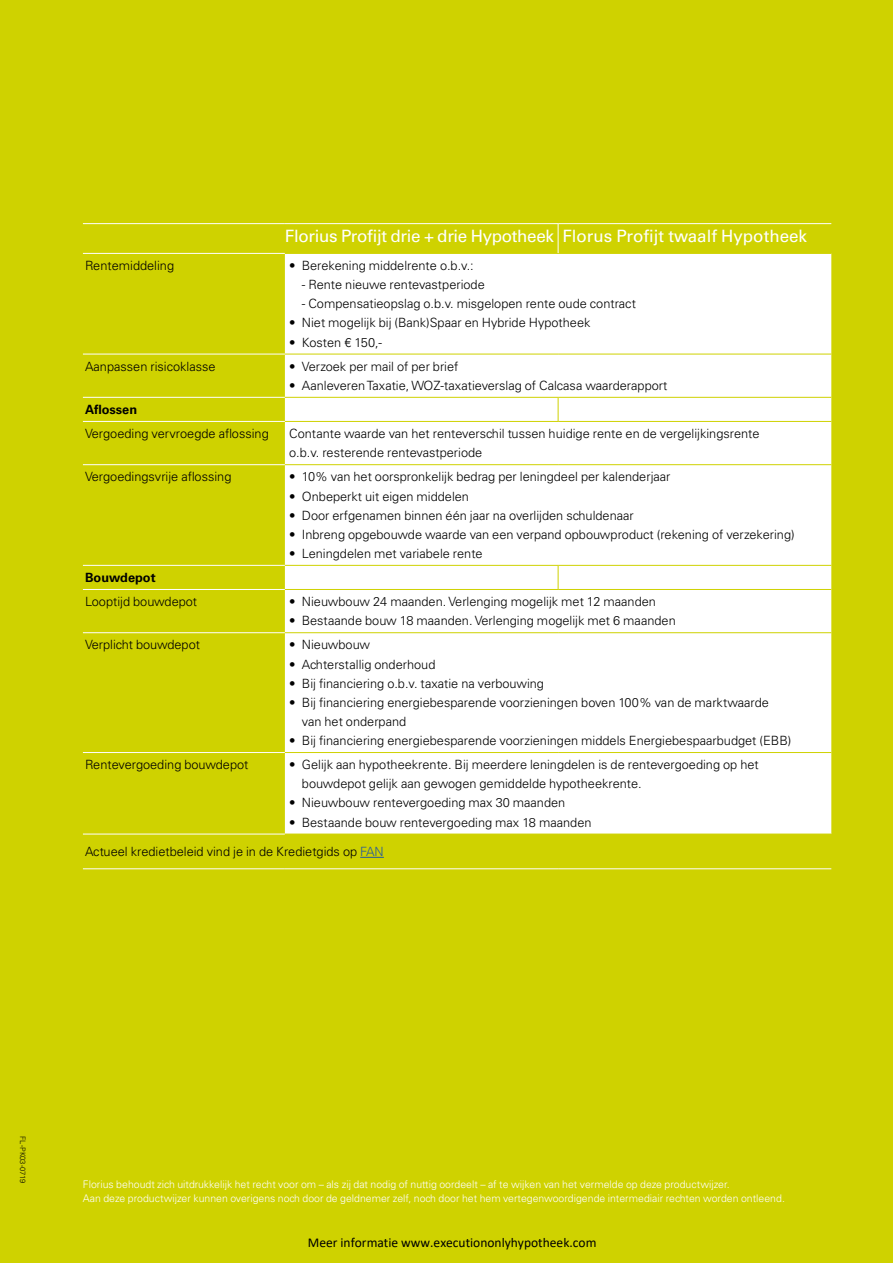
<style>
.page{position:relative;width:893px;height:1263px;background:#cfd200}
.page>*{position:absolute;margin:0;border:0;box-sizing:border-box;transform-origin:0 0}
.t1{font:16.95px "Univers LT Std";letter-spacing:-.02em;color:#fff}
.t2{font:13.5px "Calibri";color:#000}
.t3{font:300 12.75px/19.2px "Univers LT Std";color:#000}
.t4{font:700 12.75px "Univers LT Std";color:#000}
.t5{font:300 10.5px/13.5px "Univers LT Std";color:#fff}
.t6{font:300 7.5px "Univers LT Std";letter-spacing:.01em;color:#000}
.s1{color:#275b9b}
</style>
<div class="page">
<div style="left:285px;top:254px;width:546px;height:580px;background:#fff"></div>
<hr style="left:83px;top:253px;width:202px;height:1px;background:#fff">
<hr style="left:83px;top:354px;width:202px;height:1px;background:#fff">
<hr style="left:83px;top:397px;width:202px;height:1px;background:#fff">
<hr style="left:83px;top:421px;width:202px;height:1px;background:#fff">
<hr style="left:83px;top:464px;width:202px;height:1px;background:#fff">
<hr style="left:83px;top:565px;width:202px;height:1px;background:#fff">
<hr style="left:83px;top:589px;width:202px;height:1px;background:#fff">
<hr style="left:83px;top:632px;width:202px;height:1px;background:#fff">
<hr style="left:83px;top:752px;width:202px;height:1px;background:#fff">
<hr style="left:83px;top:834px;width:202px;height:1px;background:#fff">
<hr style="left:83px;top:868px;width:202px;height:1px;background:#fff">
<hr style="left:285px;top:868px;width:273px;height:1px;background:#fff">
<hr style="left:558px;top:868px;width:273px;height:1px;background:#fff">
<hr style="left:285px;top:354px;width:273px;height:1px;background:#cfd200">
<hr style="left:558px;top:354px;width:273px;height:1px;background:#cfd200">
<hr style="left:285px;top:397px;width:273px;height:1px;background:#cfd200">
<hr style="left:285px;top:421px;width:273px;height:1px;background:#cfd200">
<hr style="left:285px;top:464px;width:273px;height:1px;background:#cfd200">
<hr style="left:558px;top:464px;width:273px;height:1px;background:#cfd200">
<hr style="left:285px;top:565px;width:273px;height:1px;background:#cfd200">
<hr style="left:285px;top:589px;width:273px;height:1px;background:#cfd200">
<hr style="left:285px;top:632px;width:273px;height:1px;background:#cfd200">
<hr style="left:558px;top:632px;width:273px;height:1px;background:#cfd200">
<hr style="left:285px;top:752px;width:273px;height:1px;background:#cfd200">
<hr style="left:558px;top:752px;width:273px;height:1px;background:#cfd200">
<hr style="left:558px;top:397px;width:273px;height:1px;background:#cfd200">
<hr style="left:558px;top:421px;width:273px;height:1px;background:#cfd200">
<hr style="left:558px;top:565px;width:273px;height:1px;background:#cfd200">
<hr style="left:558px;top:589px;width:273px;height:1px;background:#cfd200">
<svg style="left:558px;top:398px;width:1px;height:23px"></svg>
<svg style="left:558px;top:566px;width:1px;height:23px"></svg>
<hr style="left:83px;top:223px;width:202px;height:1px;background:#fff">
<hr style="left:285px;top:223px;width:273px;height:1px;background:#fff">
<hr style="left:558px;top:223px;width:273px;height:1px;background:#fff">
<svg style="left:558px;top:224px;width:1px;height:29px"></svg>
<svg style="left:360px;top:857px;width:24px;height:1px"></svg>
<h1 class="t1" style="left:285px;top:226px;width:524px">Florius Profijt drie + drie Hypotheek Florus Profijt twaalf Hypotheek</h1>
<p class="t3" style="left:85px;top:256px;width:91px">Rentemiddeling</p>
<p class="t3" style="left:289px;top:256px;width:186px">• Berekening middelrente o.b.v.:</p>
<p class="t3" style="left:302px;top:275px;width:184px">- Rente nieuwe rentevastperiode</p>
<p class="t3" style="left:302px;top:294px;width:335px">- Compensatieopslag o.b.v. misgelopen rente oude contract</p>
<p class="t3" style="left:289px;top:313px;width:303px">• Niet mogelijk bij (Bank)Spaar en Hybride Hypotheek</p>
<p class="t3" style="left:289px;top:332px;width:95px">• Kosten € 150,-</p>
<p class="t3" style="left:85px;top:357px;width:132px">Aanpassen risicoklasse</p>
<p class="t3" style="left:289px;top:357px;width:171px">• Verzoek per mail of per brief</p>
<p class="t3" style="left:289px;top:376px;width:380px">• Aanleveren Taxatie, WOZ-taxatieverslag of Calcasa waarderapport</p>
<p class="t4" style="left:85px;top:402px;width:54px">Aflossen</p>
<p class="t3" style="left:85px;top:424px;width:185px">Vergoeding vervroegde aflossing</p>
<p class="t3" style="left:289px;top:424px;width:472px">Contante waarde van het renteverschil tussen huidige rente en de vergelijkingsrente o.b.v. resterende rentevastperiode</p>
<p class="t3" style="left:85px;top:467px;width:148px">Vergoedingsvrije aflossing</p>
<p class="t3" style="left:289px;top:467px;width:383px">• 10% van het oorspronkelijk bedrag per leningdeel per kalenderjaar</p>
<p class="t3" style="left:289px;top:486px;width:181px">• Onbeperkt uit eigen middelen</p>
<p class="t3" style="left:289px;top:505px;width:346px">• Door erfgenamen binnen één jaar na overlijden schuldenaar</p>
<p class="t3" style="left:289px;top:525px;width:507px">• Inbreng opgebouwde waarde van een verpand opbouwproduct (rekening of verzekering)</p>
<p class="t3" style="left:289px;top:544px;width:195px">• Leningdelen met variabele rente</p>
<p class="t4" style="left:85px;top:570px;width:72px">Bouwdepot</p>
<p class="t3" style="left:85px;top:592px;width:114px">Looptijd bouwdepot</p>
<p class="t3" style="left:289px;top:592px;width:368px">• Nieuwbouw 24 maanden. Verlenging mogelijk met 12 maanden</p>
<p class="t3" style="left:289px;top:611px;width:388px">• Bestaande bouw 18 maanden. Verlenging mogelijk met 6 maanden</p>
<p class="t3" style="left:85px;top:635px;width:117px">Verplicht bouwdepot</p>
<p class="t3" style="left:289px;top:635px;width:82px">• Nieuwbouw</p>
<p class="t3" style="left:289px;top:654px;width:148px">• Achterstallig onderhoud</p>
<p class="t3" style="left:289px;top:673px;width:256px">• Bij financiering o.b.v. taxatie na verbouwing</p>
<p class="t3" style="left:302px;top:693px;width:469px;text-indent:-13px">• Bij financiering energiebesparende voorzieningen boven 100% van de marktwaarde van het onderpand</p>
<p class="t3" style="left:289px;top:731px;width:504px">• Bij financiering energiebesparende voorzieningen middels Energiebespaarbudget (EBB)</p>
<p class="t3" style="left:85px;top:755px;width:165px">Rentevergoeding bouwdepot</p>
<p class="t3" style="left:302px;top:755px;width:458px;text-indent:-13px">• Gelijk aan hypotheekrente. Bij meerdere leningdelen is de rentevergoeding op het bouwdepot gelijk aan gewogen gemiddelde hypotheekrente.</p>
<p class="t3" style="left:289px;top:793px;width:278px">• Nieuwbouw rentevergoeding max 30 maanden</p>
<p class="t3" style="left:289px;top:812px;width:304px">• Bestaande bouw rentevergoeding max 18 maanden</p>
<p class="t3" style="left:85px;top:842px;width:300px">Actueel kredietbeleid vind je in de Kredietgids op <span class="s1">FAN</span></p>
<p class="t6" style="left:27px;top:1136px;width:49px;rotate:90deg">FL-PK03-0719</p>
<p class="t5" style="left:83px;top:1178px;width:703px">Florius behoudt zich uitdrukkelijk het recht voor om – als zij dat nodig of nuttig oordeelt – af te wijken van het vermelde op deze productwijzer.<br>Aan deze productwijzer kunnen overigens noch door de geldnemer zelf, noch door het hem vertegenwoordigende intermediair rechten worden ontleend.</p>
<p class="t2" style="left:308px;top:1233px;width:290px">Meer informatie www.executiononlyhypotheek.com</p>
</div>
